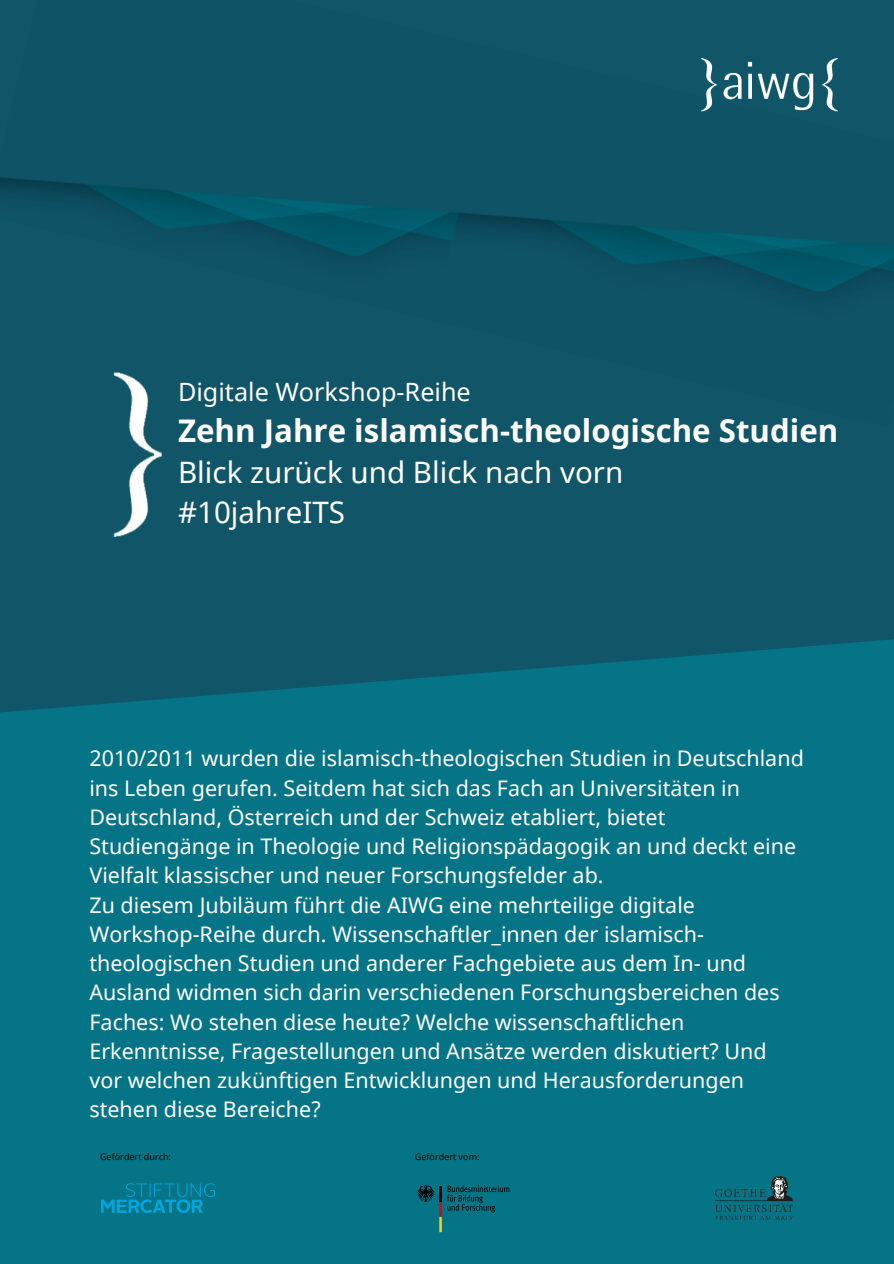
<style>
.page{position:relative;width:894px;height:1264px;background:#fff}
.page>*{position:absolute;margin:0;border:0;box-sizing:border-box;transform-origin:0 0}
.t1{font:700 31.2px "Noto Sans";color:#fff}
.t2{font:29.55px "Noto Sans";color:#fff}
.t3{font:25.2px "Noto Sans";color:#fff}
.t4{font:21.45px/29.2px "Noto Sans";color:#fff}
.t5{font:9px "Noto Sans";color:#000}
</style>
<div class="page">
<div style="left:0;top:0;width:893px;height:1263px;background:#105568"></div>
<img style="left:0;top:177px;width:893px;height:119px">
<div style="left:0;top:639px;width:893px;height:624px;background:#057487"></div>
<svg style="left:101px;top:1183px;width:114px;height:30px;background:#03819d"></svg>
<svg style="left:416px;top:1185px;width:93px;height:47px;background:#086877"></svg>
<hr style="left:439px;top:1185px;width:3px;height:16px;background:#000">
<img style="left:715px;top:1176px;width:77px;height:43px">
<img style="left:701px;top:58px;width:137px;height:54px">
<img style="left:113px;top:372px;width:49px;height:165px">
<p class="t3" style="left:178px;top:373px;width:294px">Digitale Workshop-Reihe</p>
<p class="t1" style="left:178px;top:409px;width:661px">Zehn Jahre islamisch-theologische Studien</p>
<p class="t2" style="left:178px;top:451px;width:446px">Blick zurück und Blick nach vorn</p>
<p class="t2" style="left:178px;top:492px;width:168px">#10jahreITS</p>
<p class="t4" style="left:89px;top:743px;width:715px">2010/2011 wurden die islamisch-theologischen Studien in Deutschland ins Leben gerufen. Seitdem hat sich das Fach an Universitäten in Deutschland, Österreich und der Schweiz etabliert, bietet Studiengänge in Theologie und Religionspädagogik an und deckt eine Vielfalt klassischer und neuer Forschungsfelder ab.</p>
<p class="t4" style="left:89px;top:889px;width:691px">Zu diesem Jubiläum führt die AIWG eine mehrteilige digitale Workshop-Reihe durch. Wissenschaftler_innen der islamisch&shy;theologischen Studien und anderer Fachgebiete aus dem In- und Ausland widmen sich darin verschiedenen Forschungsbereichen des Faches: Wo stehen diese heute? Welche wissenschaftlichen Erkenntnisse, Fragestellungen und Ansätze werden diskutiert? Und vor welchen zukünftigen Entwicklungen und Herausforderungen stehen diese Bereiche?</p>
<p class="t5" style="left:100px;top:1150px;width:72px">Gefördert durch:</p>
<p class="t5" style="left:414px;top:1150px;width:66px">Gefördert vom:</p>
</div>
